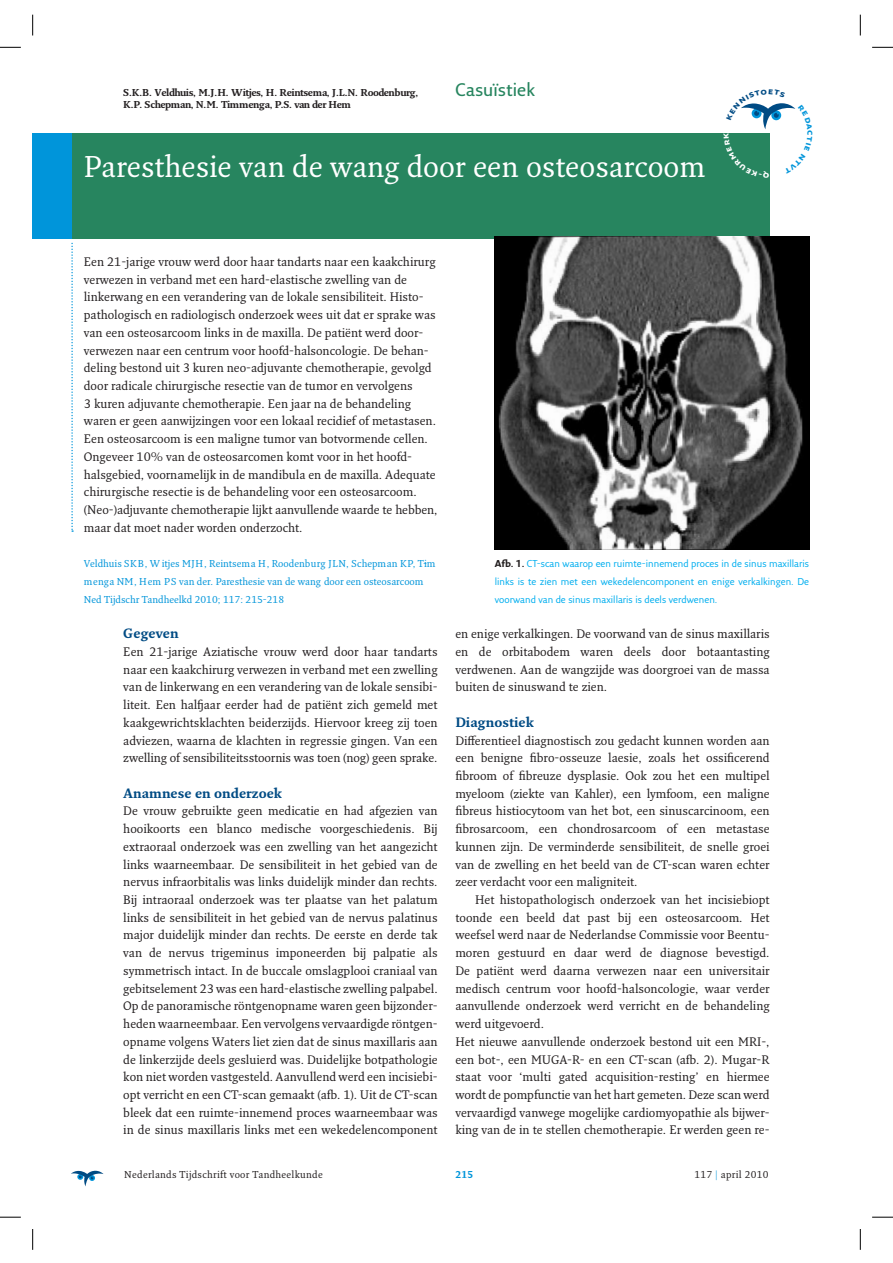
<style>
.page{position:relative;width:893px;height:1263px;background:#fff}
.page>*{position:absolute;margin:0;border:0;box-sizing:border-box;transform-origin:0 0}
.t1{font:29.25px "Fresco Plus Pro";color:#fff}
.t2{font:600 17.7px "Fresco Sans Plus Pro";letter-spacing:.015em;color:#27855f}
.t3{font:700 13.2px "Fresco Plus Pro";color:#004b84}
.t4{font:12px/17.7px "Fresco Plus Pro";color:#231f20;text-align:justify}
.t5{font:9.75px/17.7px "Fresco Sans Plus Pro";color:#00aeef;text-align:justify}
.t6{font:9.75px/17.7px "Fresco Plus Pro";color:#0095da}
.t7{font:700 9.75px/11.7px "Fresco Plus Pro";letter-spacing:-.06em;color:#231f20}
.t8{font:9.75px "Fresco Plus Pro";letter-spacing:.03em;color:#231f20}
.t9{font:700 9.75px "Fresco Plus Pro";color:#0095da}
.t10{font:700 9.75px "Fresco Sans Plus Pro";color:#0095da}
.s1{font-weight:700;color:#231f20}
.s2{color:#0095da}
</style>
<div class="page">
<svg style="left:71px;top:1171px;width:33px;height:15px"></svg>
<div style="left:72px;top:133px;width:697px;height:105px;background:#27855f"></div>
<div style="left:33px;top:133px;width:39px;height:105px;background:#0095da"></div>
<svg style="left:71px;top:243px;width:2px;height:289px"></svg>
<img style="left:494px;top:237px;width:315px;height:313px">
<svg style="left:0;top:47px;width:21px;height:1px"></svg>
<svg style="left:872px;top:47px;width:20px;height:1px"></svg>
<svg style="left:0;top:1217px;width:21px;height:1px"></svg>
<svg style="left:872px;top:1217px;width:20px;height:1px"></svg>
<svg style="left:32px;top:15px;width:1px;height:21px"></svg>
<svg style="left:32px;top:1229px;width:1px;height:21px"></svg>
<svg style="left:860px;top:15px;width:1px;height:21px"></svg>
<svg style="left:860px;top:1229px;width:1px;height:21px"></svg>
<svg style="left:741px;top:103px;width:55px;height:75px"></svg>
<p class="t7" style="left:123px;top:88px;width:296px">S.K.B. Veldhuis, M.J.H. Witjes, H. Reintsema, J.L.N. Roodenburg,<br>K.P. Schepman, N.M. Timmenga, P.S. van der Hem</p>
<h2 class="t2" style="left:455px;top:80px;width:81px">Casuïstiek</h2>
<h1 class="t1" style="left:84px;top:155px;width:622px">Paresthesie van de wang door een osteosarcoom</h1>
<p class="t10" style="left:816px;top:130px;width:7px;rotate:90deg">c</p>
<p class="t4" style="left:84px;top:254px;width:355px;text-align:left">Een 21-jarige vrouw werd door haar tandarts naar een kaakchirurg verwezen in verband met een hard-elastische zwelling van de linkerwang en een verandering van de lokale sensibiliteit. Histo&shy;pathologisch en radiologisch onderzoek wees uit dat er sprake was van een osteosarcoom links in de maxilla. De patiënt werd door&shy;verwezen naar een centrum voor hoofd-halsoncologie. De behan&shy;deling bestond uit 3 kuren neo-adjuvante chemotherapie, gevolgd door radicale chirurgische resectie van de tumor en vervolgens<br>3 kuren adjuvante chemotherapie. Een jaar na de behandeling waren er geen aanwijzingen voor een lokaal recidief of metastasen.<br>Een osteosarcoom is een maligne tumor van botvormende cellen.<br>Ongeveer 10% van de osteosarcomen komt voor in het hoofd&shy;halsgebied, voornamelijk in de mandibula en de maxilla. Adequate chirurgische resectie is de behandeling voor een osteosarcoom. (Neo-)adjuvante chemotherapie lijkt aanvullende waarde te hebben, maar dat moet nader worden onderzocht.</p>
<p class="t6" style="left:84px;top:556px;width:353px">Veldhuis SKB, W itjes MJH, Reintsema H, Roodenburg JLN, Schepman KP, Tim&shy;menga NM, Hem PS van der. Paresthesie van de wang door een osteosarcoom<br>Ned Tijdschr Tandheelkd 2010; 117: 215-218</p>
<p class="t3" style="left:123px;top:628px;width:57px">Gegeven</p>
<p class="t4" style="left:123px;top:644px;width:316px">Een 21-jarige Aziatische vrouw werd door haar tandarts naar een kaakchirurg verwezen in verband met een zwelling van de linkerwang en een verandering van de lokale sensibi&shy;liteit. Een halfjaar eerder had de patiënt zich gemeld met kaakgewrichtsklachten beiderzijds. Hiervoor kreeg zij toen adviezen, waarna de klachten in regressie gingen. Van een zwelling of sensibiliteitsstoornis was toen (nog) geen sprake.</p>
<p class="t3" style="left:123px;top:787px;width:160px">Anamnese en onderzoek</p>
<p class="t4" style="left:123px;top:803px;width:316px">De vrouw gebruikte geen medicatie en had afgezien van hooikoorts een blanco medische voorgeschiedenis. Bij extraoraal onderzoek was een zwelling van het aangezicht links waarneembaar. De sensibiliteit in het gebied van de nervus infraorbitalis was links duidelijk minder dan rechts.<br>Bij intraoraal onderzoek was ter plaatse van het palatum links de sensibiliteit in het gebied van de nervus palatinus major duidelijk minder dan rechts. De eerste en derde tak van de nervus trigeminus imponeerden bij palpatie als symmetrisch intact. In de buccale omslagplooi craniaal van gebitselement 23 was een hard-elastische zwelling palpabel.<br>Op de panoramische röntgenopname waren geen bijzonder&shy;heden waarneembaar. Een vervolgens vervaardigde röntgen&shy;opname volgens Waters liet zien dat de sinus maxillaris aan de linkerzijde deels gesluierd was. Duidelijke botpathologie kon niet worden vastgesteld. Aanvullend werd een incisiebi&shy;opt verricht en een CT-scan gemaakt (afb. 1). Uit de CT-scan bleek dat een ruimte-innemend proces waarneembaar was in de sinus maxillaris links met een wekedelencomponent</p>
<p class="t5" style="left:495px;top:556px;width:316px"><span class="s1">Afb. 1.</span> CT-scan waarop een ruimte-innemend proces in de sinus maxillaris links is te zien met een wekedelencomponent en enige verkalkingen. De voorwand van de sinus maxillaris is deels verdwenen.</p>
<p class="t4" style="left:455px;top:626px;width:316px">en enige verkalkingen. De voorwand van de sinus maxillaris en de orbitabodem waren deels door botaantasting verdwenen. Aan de wangzijde was doorgroei van de massa buiten de sinuswand te zien.</p>
<p class="t3" style="left:455px;top:717px;width:80px">Diagnostiek</p>
<p class="t4" style="left:455px;top:733px;width:316px">Differentieel diagnostisch zou gedacht kunnen worden aan een benigne fibro-osseuze laesie, zoals het ossificerend fibroom of fibreuze dysplasie. Ook zou het een multipel myeloom (ziekte van Kahler), een lymfoom, een maligne fibreus histiocytoom van het bot, een sinuscarcinoom, een fibrosarcoom, een chondrosarcoom of een metastase kunnen zijn. De verminderde sensibiliteit, de snelle groei van de zwelling en het beeld van de CT-scan waren echter zeer verdacht voor een maligniteit.</p>
<p class="t4" style="left:455px;top:892px;width:316px;text-align:left;text-indent:20px">Het histopathologisch onderzoek van het incisiebiopt toonde een beeld dat past bij een osteosarcoom. Het weefsel werd naar de Nederlandse Commissie voor Beentu&shy;moren gestuurd en daar werd de diagnose bevestigd.<br>De patiënt werd daarna verwezen naar een universitair medisch centrum voor hoofd-halsoncologie, waar verder aanvullende onderzoek werd verricht en de behandeling werd uitgevoerd.<br>Het nieuwe aanvullende onderzoek bestond uit een MRI-, een bot-, een MUGA-R- en een CT-scan (afb. 2). Mugar-R staat voor ‘multi gated acquisition-resting’ en hiermee wordt de pompfunctie van het hart gemeten. Deze scan werd vervaardigd vanwege mogelijke cardiomyopathie als bijwer&shy;king van de in te stellen chemotherapie. Er werden geen re-</p>
<p class="t8" style="left:124px;top:1171px;width:200px">Nederlands Tijdschrift voor Tandheelkunde</p>
<p class="t9" style="left:455px;top:1171px;width:19px">215</p>
<p class="t8" style="left:694px;top:1171px;width:76px">117 <span class="s2">|</span> april 2010</p>
</div>
